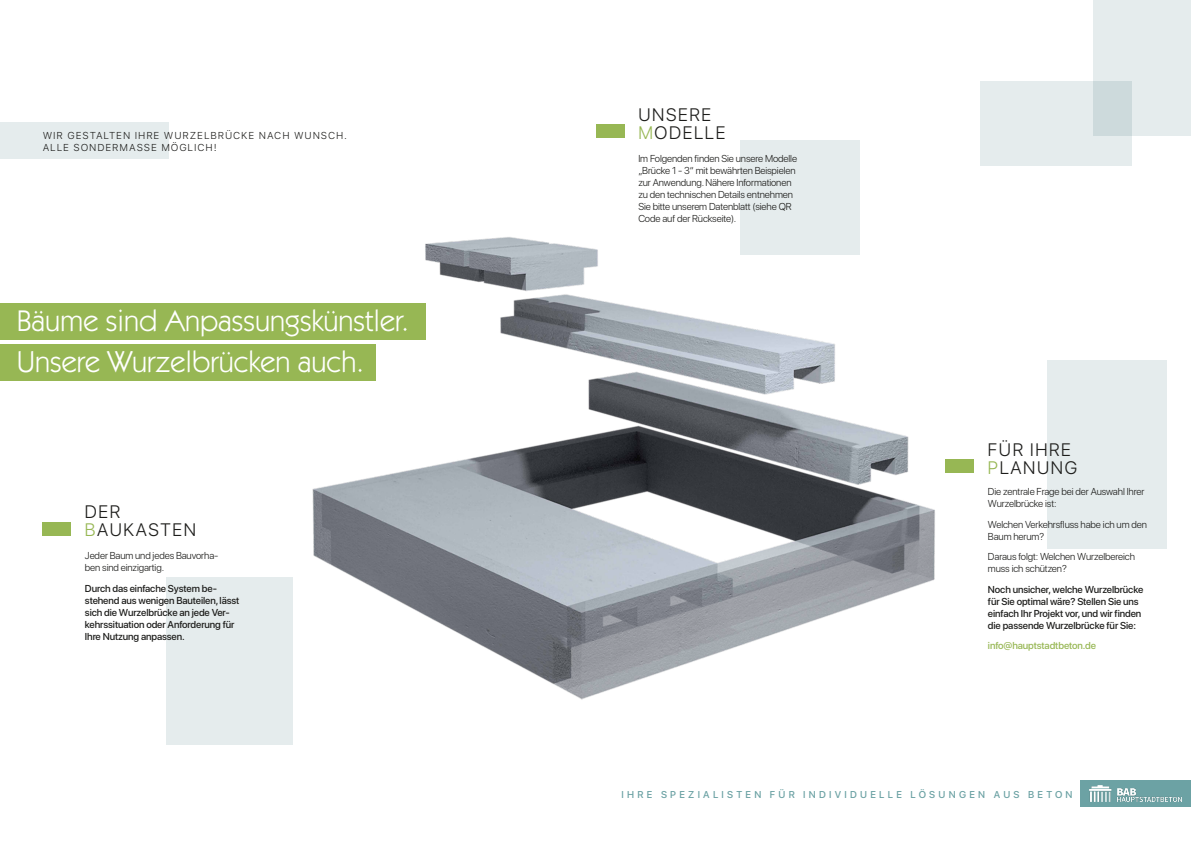
<style>
.page{position:relative;width:1191px;height:842px;background:#fff}
.page>*{position:absolute;margin:0;border:0;box-sizing:border-box;transform-origin:0 0}
.t1{font:30px/41px "ITC Kabel Std";color:#fff}
.t2{font:300 18px/18px "SF Pro Display";letter-spacing:.09em;color:#1d1d1b}
.t3{font:300 10px/12px "SF Pro Display";letter-spacing:-.01em;color:#1d1d1b}
.t4{font:500 10px/12px "SF Pro Display";letter-spacing:-.01em;color:#1d1d1b}
.t5{font:300 10px/12px "SF Pro Text";letter-spacing:.09em;color:#1d1d1b}
.t6{font:500 10px "SF Pro Display";letter-spacing:-.01em;color:#97b754}
.t7{font:500 9.9px "SF Pro Display";letter-spacing:.33em;color:#6ca2a4}
.s1{color:#97b754}
</style>
<div class="page">
<img style="left:312px;top:237px;width:623px;height:463px">
<div style="left:740px;top:141px;width:120px;height:114px;background:#e5eced"></div>
<div style="left:1047px;top:360px;width:119px;height:189px;background:#e5eced"></div>
<div style="left:167px;top:577px;width:126px;height:167px;background:#e5eced"></div>
<div style="left:0;top:303px;width:425px;height:37px;background:#97b754"></div>
<div style="left:0;top:344px;width:376px;height:37px;background:#97b754"></div>
<div style="left:43px;top:522px;width:28px;height:13px;background:#97b754"></div>
<div style="left:596px;top:124px;width:28px;height:13px;background:#97b754"></div>
<div style="left:945px;top:459px;width:28px;height:13px;background:#97b754"></div>
<div style="left:1093px;top:0;width:98px;height:136px;background:#e5eced"></div>
<svg style="left:980px;top:81px;width:152px;height:85px;background:#e1e9ea"></svg>
<div style="left:0;top:122px;width:169px;height:37px;background:#e5eced"></div>
<div style="left:1081px;top:780px;width:110px;height:27px;background:#6ca2a4"></div>
<img style="left:1089px;top:785px;width:92px;height:17px">
<p class="t5" style="left:43px;top:129px;width:306px">WIR GESTALTEN IHRE WURZELBRÜCKE NACH WUNSCH.<br>ALLE SONDERMASSE MÖGLICH!</p>
<h1 class="t1" style="left:17px;top:300px;width:393px">Bäume sind Anpassungskünstler.<br>Unsere Wurzelbrücken auch.</h1>
<h2 class="t2" style="left:85px;top:502px;width:112px">DER<br><span class="s1">B</span>AUKASTEN</h2>
<p class="t3" style="left:85px;top:549px;width:135px">Jeder Baum und jedes Bauvorha&shy;ben sind einzigartig.</p>
<p class="t4" style="left:85px;top:582px;width:156px">Durch das einfache System be&shy;stehend aus wenigen Bauteilen, lässt sich die Wurzelbrücke an jede Ver&shy;kehrssituation oder Anforderung für<br>Ihre Nutzung anpassen.</p>
<h2 class="t2" style="left:638px;top:105px;width:89px">UNSERE<br><span class="s1">M</span>ODELLE</h2>
<p class="t3" style="left:638px;top:152px;width:160px">Im Folgenden finden Sie unsere Modelle „Brücke 1 - 3“ mit bewährten Beispielen zur Anwendung. Nähere Informationen zu den technischen Details entnehmen Sie bitte unserem Datenblatt (siehe QR Code auf der Rückseite).</p>
<h2 class="t2" style="left:988px;top:440px;width:91px">FÜR IHRE<br><span class="s1">P</span>LANUNG</h2>
<p class="t3" style="left:988px;top:486px;width:158px">Die zentrale Frage bei der Auswahl Ihrer<br>Wurzelbrücke ist:</p>
<p class="t3" style="left:988px;top:518px;width:161px">Welchen Verkehrsfluss habe ich um den<br>Baum herum?</p>
<p class="t3" style="left:988px;top:551px;width:148px">Daraus folgt: Welchen Wurzelbereich muss ich schützen?</p>
<p class="t4" style="left:988px;top:583px;width:157px">Noch unsicher, welche Wurzelbrücke für Sie optimal wäre? Stellen Sie uns einfach Ihr Projekt vor, und wir finden die passende Wurzelbrücke für Sie:</p>
<p class="t6" style="left:988px;top:639px;width:110px">info@hauptstadtbeton.de</p>
<p class="t7" style="left:621px;top:788px;width:452px">IHRE SPEZIALISTEN FÜR INDIVIDUELLE LÖSUNGEN AUS BETON</p>
</div>
